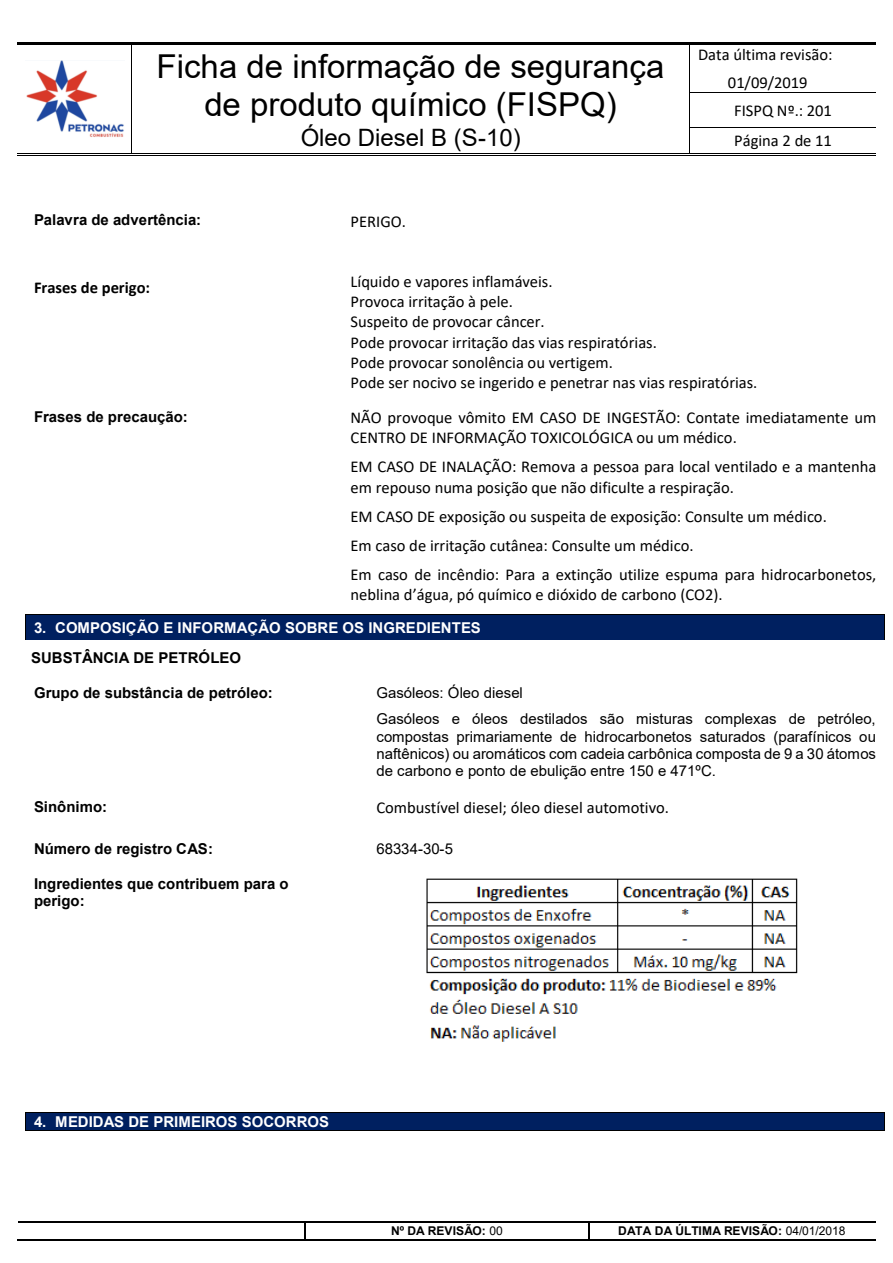
<style>
.page{position:relative;width:893px;height:1263px;background:#fff}
.page>*{position:absolute;margin:0;border:0;box-sizing:border-box;transform-origin:0 0}
.t1{font:33px/38px "Arial";color:#000;text-align:center}
.t2{font:24px "Arial";color:#000}
.t3{font:16.5px/20.1px "Calibri";color:#000}
.t4{font:700 16.5px "Calibri";color:#000}
.t5{font:15px/17.2px "Arial";color:#000}
.t6{font:700 15px/17.2px "Arial";color:#000}
.t7{font:700 15px "Arial";color:#fff}
.t8{font:700 12px "Arial";letter-spacing:.005em;color:#000}
.s1{font-weight:400}
</style>
<div class="page">
<hr style="left:17px;top:42px;width:114px;height:3px;background:#000">
<hr style="left:134px;top:42px;width:556px;height:3px;background:#000">
<hr style="left:692px;top:42px;width:184px;height:3px;background:#000">
<hr style="left:131px;top:45px;width:1px;height:47px;background:#000">
<hr style="left:690px;top:45px;width:1px;height:47px;background:#000">
<hr style="left:690px;top:92px;width:186px;height:1px;background:#000">
<hr style="left:131px;top:93px;width:1px;height:34px;background:#000">
<hr style="left:690px;top:93px;width:1px;height:34px;background:#000">
<hr style="left:690px;top:127px;width:186px;height:1px;background:#000">
<hr style="left:17px;top:155px;width:114px;height:1px;background:#000">
<hr style="left:17px;top:154px;width:114px;height:1px;background:#000">
<svg style="left:131px;top:127px;width:3px;height:29px"></svg>
<hr style="left:134px;top:155px;width:556px;height:1px;background:#000">
<hr style="left:134px;top:154px;width:556px;height:1px;background:#000">
<hr style="left:692px;top:155px;width:184px;height:1px;background:#000">
<hr style="left:692px;top:154px;width:184px;height:1px;background:#000">
<hr style="left:18px;top:1221px;width:287px;height:1px;background:#000">
<hr style="left:306px;top:1221px;width:282px;height:1px;background:#000">
<hr style="left:589px;top:1221px;width:286px;height:1px;background:#000">
<hr style="left:17px;top:1239px;width:288px;height:2px;background:#000">
<svg style="left:305px;top:1221px;width:1px;height:20px"></svg>
<hr style="left:306px;top:1239px;width:282px;height:2px;background:#000">
<svg style="left:588px;top:1221px;width:1px;height:20px"></svg>
<hr style="left:589px;top:1239px;width:286px;height:2px;background:#000">
<img style="left:26px;top:60px;width:98px;height:77px">
<div style="left:26px;top:614px;width:858px;height:26px;background:#002060"></div>
<hr style="left:27px;top:614px;width:315px;height:1px;background:#000">
<hr style="left:343px;top:614px;width:541px;height:1px;background:#000">
<svg style="left:884px;top:614px;width:1px;height:26px"></svg>
<img style="left:426px;top:878px;width:372px;height:164px">
<div style="left:34px;top:1113px;width:843px;height:17px;background:#002060"></div>
<hr style="left:26px;top:1112px;width:858px;height:1px;background:#000">
<svg style="left:26px;top:1113px;width:1px;height:17px"></svg>
<hr style="left:26px;top:1130px;width:858px;height:1px;background:#000">
<svg style="left:884px;top:1112px;width:1px;height:19px"></svg>
<h1 class="t1" style="left:157px;top:48px;width:509px">Ficha de informação de segurança de produto químico (FISPQ)</h1>
<h2 class="t2" style="left:301px;top:121px;width:222px">Óleo Diesel B (S-10)</h2>
<p class="t6" style="left:34px;top:211px;width:169px">Palavra de advertência:</p>
<p class="t3" style="left:351px;top:211px;width:57px">PERIGO.</p>
<p class="t3" style="left:698px;top:45px;width:136px">Data última revisão:</p>
<p class="t3" style="left:728px;top:72px;width:81px">01/09/2019</p>
<p class="t3" style="left:734px;top:100px;width:99px">FISPQ Nº.: 201</p>
<p class="t3" style="left:734px;top:130px;width:99px">Página 2 de 11</p>
<p class="t4" style="left:34px;top:276px;width:118px">Frases de perigo:</p>
<p class="t3" style="left:351px;top:271px;width:408px">Líquido e vapores inflamáveis.<br>Provoca irritação à pele.<br>Suspeito de provocar câncer.<br>Pode provocar irritação das vias respiratórias.<br>Pode provocar sonolência ou vertigem.<br>Pode ser nocivo se ingerido e penetrar nas vias respiratórias.</p>
<p class="t6" style="left:34px;top:408px;width:155px">Frases de precaução:</p>
<p class="t3" style="left:351px;top:407px;width:527px">NÃO provoque vômito EM CASO DE INGESTÃO: Contate imediatamente um<br>CENTRO DE INFORMAÇÃO TOXICOLÓGICA ou um médico.</p>
<p class="t3" style="left:351px;top:456px;width:527px">EM CASO DE INALAÇÃO: Remova a pessoa para local ventilado e a mantenha em repouso numa posição que não dificulte a respiração.</p>
<p class="t3" style="left:351px;top:501px;width:527px;line-height:29.1px">EM CASO DE exposição ou suspeita de exposição: Consulte um médico.<br>Em caso de irritação cutânea: Consulte um médico.<br>Em caso de incêndio: Para a extinção utilize espuma para hidrocarbonetos,</p>
<p class="t3" style="left:351px;top:584px;width:373px">neblina d’água, pó químico e dióxido de carbono (CO2).</p>
<p class="t7" style="left:34px;top:617px;width:448px">3. COMPOSIÇÃO E INFORMAÇÃO SOBRE OS INGREDIENTES</p>
<p class="t6" style="left:31px;top:649px;width:211px">SUBSTÂNCIA DE PETRÓLEO</p>
<p class="t6" style="left:34px;top:684px;width:240px">Grupo de substância de petróleo:</p>
<p class="t5" style="left:376px;top:680px;width:501px;line-height:26.2px">Gasóleos: Óleo diesel<br>Gasóleos e óleos destilados são misturas complexas de petróleo,</p>
<p class="t5" style="left:376px;top:728px;width:501px;text-align:justify">compostas primariamente de hidrocarbonetos saturados (parafínicos ou naftênicos) ou aromáticos com cadeia carbônica composta de 9 a 30 átomos de carbono e ponto de ebulição entre 150 e 471ºC.</p>
<p class="t6" style="left:34px;top:798px;width:75px">Sinônimo:</p>
<p class="t3" style="left:376px;top:797px;width:294px">Combustível diesel; óleo diesel automotivo.</p>
<p class="t6" style="left:34px;top:840px;width:180px">Número de registro CAS:</p>
<p class="t5" style="left:376px;top:840px;width:78px">68334-30-5</p>
<p class="t6" style="left:34px;top:875px;width:256px">Ingredientes que contribuem para o perigo:</p>
<p class="t7" style="left:34px;top:1111px;width:297px">4. MEDIDAS DE PRIMEIROS SOCORROS</p>
<p class="t8" style="left:391px;top:1222px;width:113px">Nº DA REVISÃO: <span class="s1">00</span></p>
<p class="t8" style="left:618px;top:1222px;width:229px">DATA DA ÚLTIMA REVISÃO: <span class="s1">04/01/2018</span></p>
</div>
